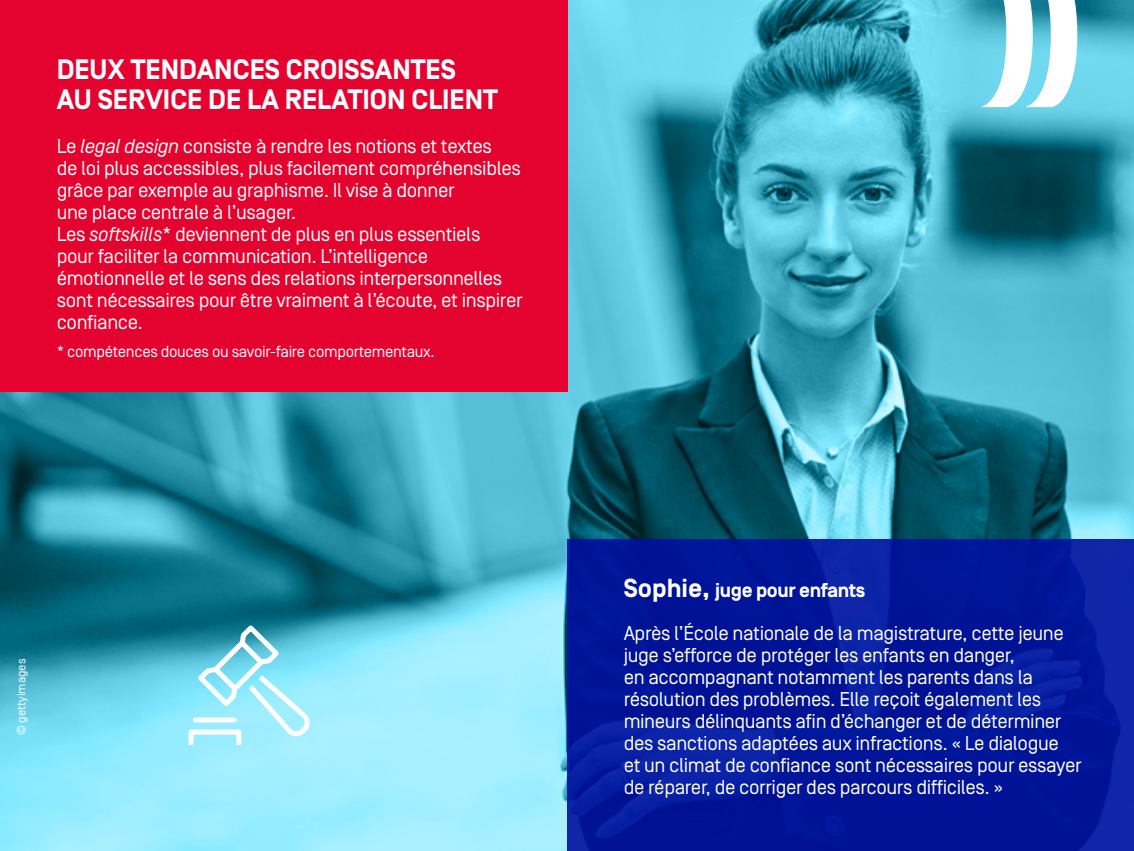
<style>
.page{position:relative;width:1134px;height:851px;background:#fff}
.page>*{position:absolute;margin:0;border:0;box-sizing:border-box;transform-origin:0 0}
.t1{font:700 28px/30px "Simplon Norm";color:#fff}
.t2{font:20px/22px "Simplon Norm";letter-spacing:-.02em;color:#fff}
.t3{font:16px "Simplon Norm";letter-spacing:-.02em;color:#fff}
.t4{font:12px "Simplon Norm";color:#fff}
.s1{font-style:italic}
.s2{font-weight:700;font-size:26px}
.s3{font-weight:700}
</style>
<div class="page">
<img style="left:0;top:0;width:1134px;height:850px">
<div style="left:0;top:0;width:567px;height:391px;background:#e4032f"></div>
<div style="left:189px;top:729px;width:52px;height:18px;border:5px solid #fff"></div>
<svg style="left:194px;top:620px;width:121px;height:121px;background:#88d6e7"></svg>
<svg style="left:567px;top:539px;width:567px;height:311px;background:#02179a"></svg>
<svg style="left:980px;top:0;width:97px;height:107px"></svg>
<h1 class="t1" style="left:57px;top:56px;width:443px">DEUX TENDANCES CROISSANTES<br>AU SERVICE DE LA RELATION CLIENT</h1>
<p class="t2" style="left:57px;top:135px;width:467px">Le <span class="s1">legal design</span> consiste à rendre les notions et textes<br>de loi plus accessibles, plus facilement compréhensibles grâce par exemple au graphisme. Il vise à donner<br>une place centrale à l’usager.<br>Les <span class="s1">softskills</span>* deviennent de plus en plus essentiels pour faciliter la communication. L’intelligence émotionnelle et le sens des relations interpersonnelles sont nécessaires pour être vraiment à l’écoute, et inspirer confiance.</p>
<p class="t3" style="left:57px;top:343px;width:380px">* compétences douces ou savoir-faire comportementaux.</p>
<p class="t4" style="left:15px;top:735px;width:78px;rotate:-90deg">© gettyimages</p>
<p class="t2" style="left:624px;top:568px;width:442px;line-height:43.6px"><span class="s2">Sophie,</span> <span class="s3">juge pour enfants<br></span>Après l’École nationale de la magistrature, cette jeune</p>
<p class="t2" style="left:624px;top:644px;width:459px">juge s’efforce de protéger les enfants en danger,<br>en accompagnant notamment les parents dans la résolution des problèmes. Elle reçoit également les mineurs délinquants afin d’échanger et de déterminer des sanctions adaptées aux infractions. « Le dialogue<br>et un climat de confiance sont nécessaires pour essayer de réparer, de corriger des parcours difficiles. »</p>
</div>
